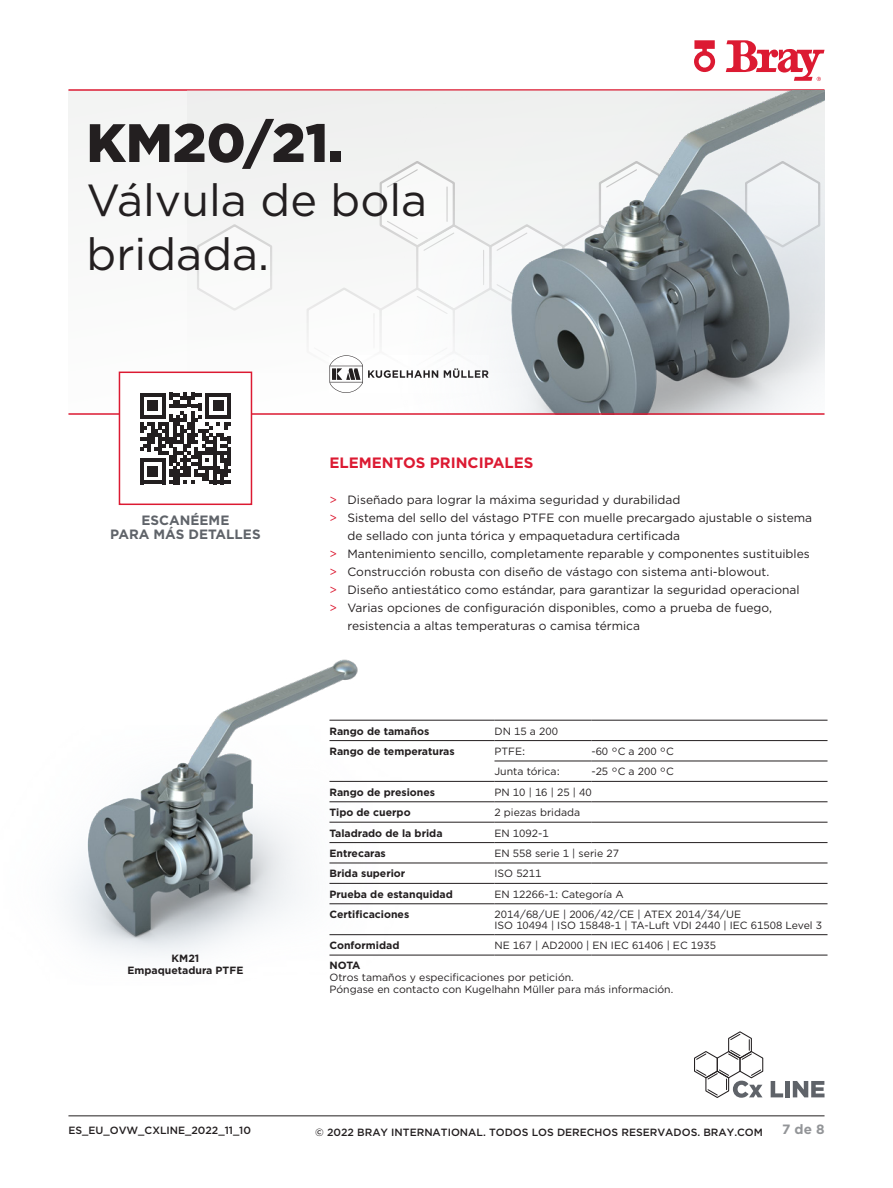
<style>
.page{position:relative;width:893px;height:1188px;background:#fff}
.page>*{position:absolute;margin:0;border:0;box-sizing:border-box;transform-origin:0 0}
.Headline_Black{font:900 54px "Gotham";color:#231f20}
.Headline_Regular{font:45px/54px "Gotham";color:#231f20}
.Subhead_1{font:700 15px "Gotham";color:#dc1a32}
.Label{font:700 13.5px "Gotham";color:#5f6369}
.t1{font:700 13.5px "Gotham";color:#939598}
.t2{font:12px/18px "Gotham";color:#231f20}
.Table_Body_Small_Lef{font:10.5px/10.5px "Gotham";color:#231f20}
.Table_Body_Small_Lef-2{font:700 10.5px/12px "Gotham";color:#231f20;text-align:center}
.Footnote_Numbered{font:10.5px/12px "Gotham";color:#231f20}
.t3{font:500 10.5px "Gotham";color:#231f20}
.Footnote_Numbered-2{font:700 10.5px "Gotham";color:#231f20}
.s1{color:#dc1a32}
</style>
<div class="page">
<div style="left:68px;top:91px;width:756px;height:322px;background:#f8f8f8"></div>
<svg style="left:726px;top:40px;width:98px;height:41px"></svg>
<svg style="left:694px;top:40px;width:21px;height:32px"></svg>
<hr style="left:68px;top:89px;width:756px;height:2px;background:#dc1a32">
<hr style="left:68px;top:1116px;width:756px;height:1px;background:#231f20">
<div style="left:187px;top:91px;width:637px;height:322px;background:#f3f4f3"></div>
<svg style="left:197px;top:224px;width:75px;height:86px"></svg>
<div style="left:305px;top:294px;width:29px;height:119px;background:#fcfcfc"></div>
<img style="left:334px;top:90px;width:490px;height:323px">
<img style="left:65px;top:659px;width:399px;height:297px">
<svg style="left:694px;top:1031px;width:70px;height:67px"></svg>
<svg style="left:771px;top:1081px;width:12px;height:16px"></svg>
<div style="left:785px;top:1081px;width:5px;height:16px;background:#5f6369"></div>
<svg style="left:793px;top:1081px;width:31px;height:16px"></svg>
<hr style="left:329px;top:822px;width:165px;height:1px;background:#231f20">
<hr style="left:494px;top:822px;width:97px;height:1px;background:#231f20">
<hr style="left:591px;top:822px;width:236px;height:1px;background:#231f20">
<hr style="left:329px;top:842px;width:165px;height:1px;background:#231f20">
<hr style="left:494px;top:842px;width:97px;height:1px;background:#231f20">
<hr style="left:591px;top:842px;width:236px;height:1px;background:#231f20">
<hr style="left:329px;top:904px;width:165px;height:1px;background:#231f20">
<hr style="left:494px;top:904px;width:97px;height:1px;background:#231f20">
<hr style="left:591px;top:904px;width:236px;height:1px;background:#231f20">
<hr style="left:329px;top:934px;width:165px;height:1px;background:#231f20">
<hr style="left:329px;top:955px;width:165px;height:1px;background:#231f20">
<hr style="left:494px;top:955px;width:97px;height:1px;background:#231f20">
<hr style="left:591px;top:955px;width:236px;height:1px;background:#231f20">
<hr style="left:329px;top:720px;width:165px;height:1px;background:#231f20">
<hr style="left:329px;top:740px;width:165px;height:1px;background:#231f20">
<hr style="left:494px;top:740px;width:97px;height:1px;background:#231f20">
<hr style="left:591px;top:740px;width:236px;height:1px;background:#231f20">
<hr style="left:494px;top:761px;width:97px;height:1px;background:#231f20">
<hr style="left:591px;top:761px;width:236px;height:1px;background:#231f20">
<hr style="left:329px;top:781px;width:165px;height:1px;background:#231f20">
<hr style="left:494px;top:781px;width:97px;height:1px;background:#231f20">
<hr style="left:591px;top:781px;width:236px;height:1px;background:#231f20">
<hr style="left:329px;top:802px;width:165px;height:1px;background:#231f20">
<hr style="left:494px;top:802px;width:97px;height:1px;background:#231f20">
<hr style="left:591px;top:802px;width:236px;height:1px;background:#231f20">
<hr style="left:329px;top:863px;width:165px;height:1px;background:#231f20">
<hr style="left:494px;top:863px;width:97px;height:1px;background:#231f20">
<hr style="left:591px;top:863px;width:236px;height:1px;background:#231f20">
<hr style="left:329px;top:883px;width:165px;height:1px;background:#231f20">
<hr style="left:494px;top:883px;width:97px;height:1px;background:#231f20">
<hr style="left:591px;top:883px;width:236px;height:1px;background:#231f20">
<hr style="left:494px;top:934px;width:97px;height:1px;background:#231f20">
<hr style="left:591px;top:934px;width:236px;height:1px;background:#231f20">
<hr style="left:494px;top:720px;width:97px;height:1px;background:#231f20">
<hr style="left:591px;top:720px;width:236px;height:1px;background:#231f20">
<hr style="left:68px;top:413px;width:756px;height:2px;background:#dc1a32">
<svg style="left:118px;top:371px;width:135px;height:135px"></svg>
<p class="Headline_Black" style="left:86px;top:106px;width:259px">KM20/21.</p>
<p class="Headline_Regular" style="left:86px;top:172px;width:342px">Válvula de bola bridada.</p>
<p class="Label" style="left:142px;top:512px;width:89px">ESCANÉEME</p>
<p class="Label" style="left:110px;top:525px;width:152px">PARA MÁS DETALLES</p>
<p class="Table_Body_Small_Lef-2" style="left:128px;top:953px;width:117px">KM21<br>Empaquetadura PTFE</p>
<p class="Subhead_1" style="left:329px;top:453px;width:205px">ELEMENTOS PRINCIPALES</p>
<p class="t2" style="left:329px;top:490px;width:352px"><span class="s1">&gt;</span> Diseñado para lograr la máxima seguridad y durabilidad</p>
<p class="t2" style="left:347px;top:508px;width:466px;text-indent:-18px"><span class="s1">&gt;</span> Sistema del sello del vástago PTFE con muelle precargado ajustable o sistema de sellado con junta tórica y empaquetadura certificada</p>
<p class="t2" style="left:329px;top:544px;width:482px"><span class="s1">&gt;</span> Mantenimiento sencillo, completamente reparable y componentes sustituibles</p>
<p class="t2" style="left:329px;top:562px;width:441px"><span class="s1">&gt;</span> Construcción robusta con diseño de vástago con sistema anti-blowout.</p>
<p class="t2" style="left:329px;top:580px;width:472px"><span class="s1">&gt;</span> Diseño antiestático como estándar, para garantizar la seguridad operacional</p>
<p class="t2" style="left:347px;top:598px;width:426px;text-indent:-18px"><span class="s1">&gt;</span> Varias opciones de configuración disponibles, como a prueba de fuego, resistencia a altas temperaturas o camisa térmica</p>
<p class="Table_Body_Small_Lef-2" style="left:329px;top:725px;width:101px">Rango de tamaños</p>
<p class="Table_Body_Small_Lef" style="left:494px;top:725px;width:65px">DN 15 a 200</p>
<p class="Table_Body_Small_Lef-2" style="left:329px;top:745px;width:127px">Rango de temperaturas</p>
<p class="Table_Body_Small_Lef" style="left:494px;top:746px;width:32px">PTFE:</p>
<p class="Table_Body_Small_Lef" style="left:591px;top:746px;width:84px">-60 °C a 200 °C</p>
<p class="Table_Body_Small_Lef" style="left:494px;top:766px;width:67px">Junta tórica:</p>
<p class="Table_Body_Small_Lef" style="left:591px;top:766px;width:84px">-25 °C a 200 °C</p>
<p class="Table_Body_Small_Lef-2" style="left:329px;top:786px;width:107px">Rango de presiones</p>
<p class="Table_Body_Small_Lef" style="left:494px;top:787px;width:99px">PN 10 | 16 | 25 | 40</p>
<p class="Table_Body_Small_Lef-2" style="left:329px;top:806px;width:83px">Tipo de cuerpo</p>
<p class="Table_Body_Small_Lef" style="left:494px;top:807px;width:87px">2 piezas bridada</p>
<p class="Table_Body_Small_Lef-2" style="left:329px;top:827px;width:115px">Taladrado de la brida</p>
<p class="Table_Body_Small_Lef" style="left:494px;top:827px;width:56px">EN 1092-1</p>
<p class="Table_Body_Small_Lef-2" style="left:329px;top:847px;width:58px">Entrecaras</p>
<p class="Table_Body_Small_Lef" style="left:494px;top:848px;width:126px">EN 558 serie 1 | serie 27</p>
<p class="Table_Body_Small_Lef-2" style="left:329px;top:868px;width:77px">Brida superior</p>
<p class="Table_Body_Small_Lef" style="left:494px;top:868px;width:49px">ISO 5211</p>
<p class="Table_Body_Small_Lef-2" style="left:329px;top:888px;width:125px">Prueba de estanquidad</p>
<p class="Table_Body_Small_Lef" style="left:494px;top:889px;width:131px">EN 12266-1: Categoría A</p>
<p class="Table_Body_Small_Lef-2" style="left:329px;top:908px;width:81px">Certificaciones</p>
<p class="Table_Body_Small_Lef" style="left:494px;top:909px;width:329px">2014/68/UE | 2006/42/CE | ATEX 2014/34/UE<br>ISO 10494 | ISO 15848-1 | TA-Luft VDI 2440 | IEC 61508 Level 3</p>
<p class="Table_Body_Small_Lef-2" style="left:329px;top:939px;width:71px">Conformidad</p>
<p class="Table_Body_Small_Lef" style="left:494px;top:940px;width:223px">NE 167 | AD2000 | EN IEC 61406 | EC 1935</p>
<p class="Footnote_Numbered-2" style="left:329px;top:959px;width:33px">NOTA</p>
<p class="Footnote_Numbered" style="left:329px;top:972px;width:345px">Otros tamaños y especificaciones por petición.<br>Póngase en contacto con Kugelhahn Müller para más información.</p>
<p class="t3" style="left:68px;top:1124px;width:184px">ES_EU_OVW_CxLINE_2022_11_10</p>
<p class="t3" style="left:315px;top:1125px;width:449px">© 2022 BRAY INTERNATIONAL. TODOS LOS DERECHOS RESERVADOS. BRAY.COM</p>
<p class="t1" style="left:782px;top:1120px;width:44px">7 de 8</p>
</div>
